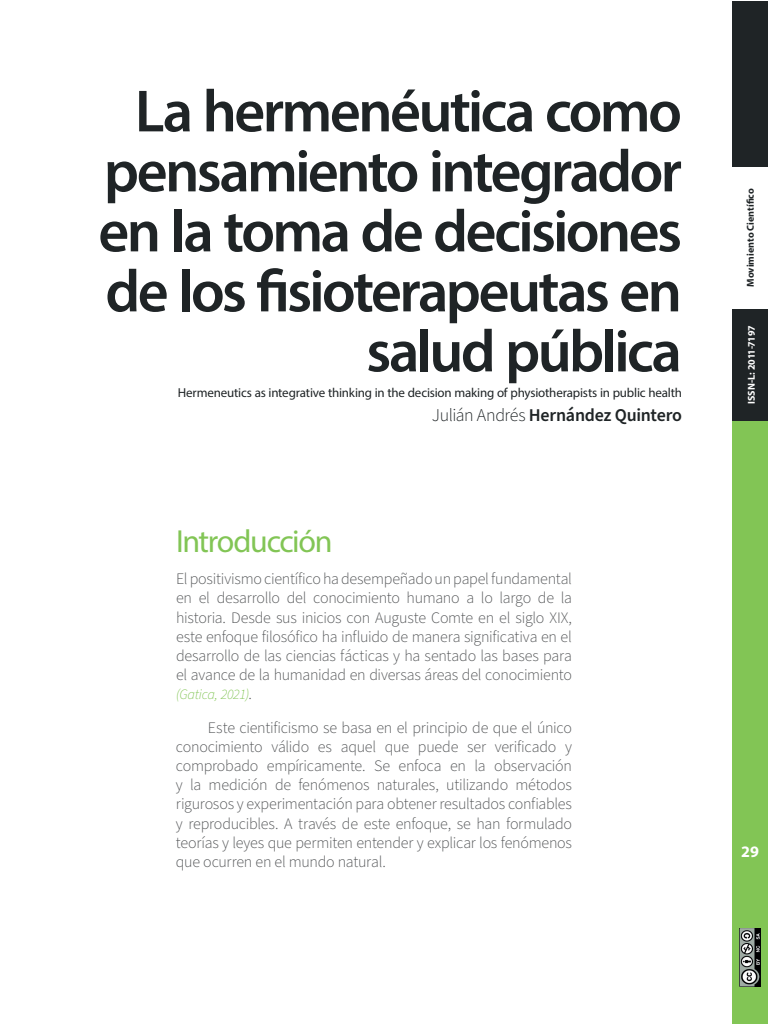
<style>
.page{position:relative;width:768px;height:1024px;background:#fff}
.page>*{position:absolute;margin:0;border:0;box-sizing:border-box;transform-origin:0 0}
.t1{font:600 60px/60px "Myriad Pro";letter-spacing:-.045em;color:#1f2426;text-align:right}
.t2{font:32px "Myriad Pro";letter-spacing:-.04em;color:#82c555}
.t3{font:600 18px "Source Sans Pro";letter-spacing:-.015em;color:#1f2426}
.t4{font:300 16px/19.2px "Source Sans Pro";letter-spacing:-.015em;color:#525456;text-align:justify}
.t5{font:700 16px "Myriad Pro";color:#fff}
.t6{font:italic 300 14.4px "Source Sans Pro";letter-spacing:-.02em;color:#82c555}
.t7{font:13px "Myriad Pro";letter-spacing:-.015em;color:#1f2426}
.t8{font:700 10px "Myriad Pro";color:#1f2426}
.t9{font:700 10px "Myriad Pro";letter-spacing:-.015em;color:#fff}
.s1{font-weight:300}
.s2{font-style:normal;font-size:16px;color:#525456}
</style>
<div class="page">
<div style="left:732px;top:421px;width:36px;height:603px;background:#82c555"></div>
<div style="left:732px;top:1px;width:36px;height:166px;background:#1f2426"></div>
<div style="left:732px;top:309px;width:36px;height:112px;background:#1f2426"></div>
<img style="left:740px;top:928px;width:20px;height:59px">
<h1 class="t1" style="left:98px;top:80px;width:585px">La hermenéutica como pensamiento integrador en la toma de decisiones de los fisioterapeutas en salud pública</h1>
<p class="t7" style="left:178px;top:385px;width:506px">Hermeneutics as integrative thinking in the decision making of physiotherapists in public health</p>
<p class="t3" style="left:432px;top:403px;width:252px"><span class="s1">Julián Andrés</span> Hernández Quintero</p>
<h2 class="t2" style="left:176px;top:522px;width:158px">Introducción</h2>
<p class="t4" style="left:176px;top:570px;width:398px">El positivismo científico ha desempeñado un papel fundamental en el desarrollo del conocimiento humano a lo largo de la historia. Desde sus inicios con Auguste Comte en el siglo XIX, este enfoque filosófico ha influido de manera significativa en el desarrollo de las ciencias fácticas y ha sentado las bases para el avance de la humanidad en diversas áreas del conocimiento</p>
<p class="t6" style="left:176px;top:685px;width:78px">(Gatica, 2021)<span class="s2">.</span></p>
<p class="t4" style="left:176px;top:718px;width:398px;text-indent:32px">Este cientificismo se basa en el principio de que el único conocimiento válido es aquel que puede ser verificado y comprobado empíricamente. Se enfoca en la observación y la medición de fenómenos naturales, utilizando métodos rigurosos y experimentación para obtener resultados confiables y reproducibles. A través de este enfoque, se han formulado teorías y leyes que permiten entender y explicar los fenómenos que ocurren en el mundo natural.</p>
<p class="t8" style="left:744px;top:287px;width:100px;rotate:-90deg">Movimiento Científico</p>
<p class="t9" style="left:745px;top:404px;width:80px;rotate:-90deg">ISSN-L: 2011-7197</p>
<p class="t5" style="left:741px;top:841px;width:19px">29</p>
</div>
